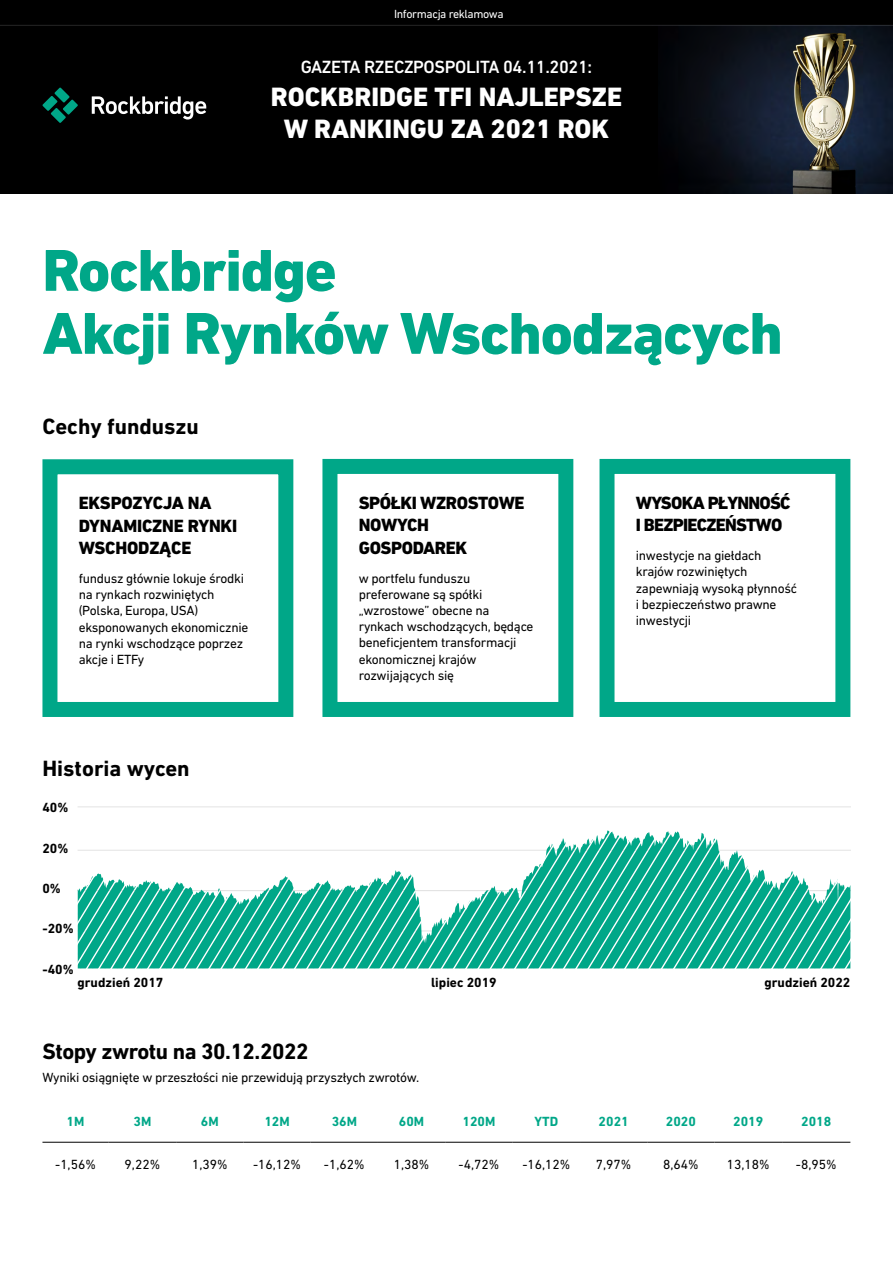
<style>
.page{position:relative;width:893px;height:1263px;background:#fff}
.page>*{position:absolute;margin:0;border:0;box-sizing:border-box;transform-origin:0 0}
.t1{font:800 60px/63px "DIN Next LT Pro";letter-spacing:-.02em;color:#00a788}
.t2{font:800 27px/32.4px "DIN Next LT Pro";color:#fff;text-align:center}
.t3{font:700 22.5px "DIN Next LT Pro";color:#000}
.t4{font:700 22.5px "DIN Next LT Pro";letter-spacing:-.02em;color:#000}
.t5{font:800 18px/22.5px "DIN Next LT Pro";letter-spacing:-.02em;color:#000}
.t6{font:500 18px "DIN Next LT Pro";letter-spacing:-.02em;color:#fff}
.t7{font:800 18px/22.5px "DIN Next LT Pro";letter-spacing:-.04em;color:#000}
.t8{font:13.5px/16.2px "DIN Next LT Pro";letter-spacing:-.02em;color:#000}
.t9{font:700 13.5px "DIN Next LT Pro";color:#000}
.t10{font:700 13.5px "DIN Next LT Pro";color:#00a788}
.t11{font:12px "DIN Next LT Pro";letter-spacing:-.03em;color:#fff}
</style>
<div class="page">
<div style="left:0;top:0;width:893px;height:26px;background:#000"></div>
<img style="left:658px;top:26px;width:235px;height:167px">
<div style="left:0;top:26px;width:658px;height:167px;background:#000"></div>
<svg style="left:42px;top:87px;width:36px;height:36px"></svg>
<svg style="left:92px;top:96px;width:114px;height:24px"></svg>
<hr style="left:0;top:25px;width:893px;height:1px;background:#fff">
<div style="left:42px;top:459px;width:251px;height:258px;border:15px solid #00a788"></div>
<div style="left:599px;top:459px;width:251px;height:258px;border:15px solid #00a788"></div>
<div style="left:322px;top:459px;width:251px;height:258px;border:15px solid #00a788"></div>
<hr style="left:78px;top:806px;width:772px;height:1px;background:#e3e3e3">
<svg style="left:78px;top:830px;width:772px;height:138px"></svg>
<svg style="left:808px;top:928px;width:2px;height:23px"></svg>
<hr style="left:42px;top:1142px;width:67px;height:1px;background:#000">
<hr style="left:109px;top:1142px;width:67px;height:1px;background:#000">
<hr style="left:176px;top:1142px;width:67px;height:1px;background:#000">
<hr style="left:243px;top:1142px;width:68px;height:1px;background:#000">
<hr style="left:311px;top:1142px;width:67px;height:1px;background:#000">
<hr style="left:378px;top:1142px;width:67px;height:1px;background:#000">
<hr style="left:445px;top:1142px;width:68px;height:1px;background:#000">
<hr style="left:513px;top:1142px;width:67px;height:1px;background:#000">
<hr style="left:580px;top:1142px;width:67px;height:1px;background:#000">
<hr style="left:647px;top:1142px;width:67px;height:1px;background:#000">
<hr style="left:714px;top:1142px;width:68px;height:1px;background:#000">
<hr style="left:782px;top:1142px;width:68px;height:1px;background:#000">
<p class="t11" style="left:394px;top:7px;width:111px">Informacja reklamowa</p>
<h3 class="t6" style="left:301px;top:57px;width:293px">GAZETA RZECZPOSPOLITA 04.11.2021:</h3>
<h2 class="t2" style="left:271px;top:80px;width:353px">ROCKBRIDGE TFI NAJLEPSZE<br>W RANKINGU ZA 2021 ROK</h2>
<h1 class="t1" style="left:42px;top:239px;width:742px">Rockbridge<br>Akcji Rynków Wschodzących</h1>
<h3 class="t3" style="left:42px;top:413px;width:158px">Cechy funduszu</h3>
<h3 class="t5" style="left:79px;top:492px;width:160px">EKSPOZYCJA NA<br>DYNAMICZNE RYNKI<br>WSCHODZĄCE</h3>
<p class="t8" style="left:79px;top:570px;width:171px">fundusz głównie lokuje środki na rynkach rozwiniętych (Polska, Europa, USA) eksponowanych ekonomicznie na rynki wschodzące poprzez akcje i ETFy</p>
<h3 class="t3" style="left:42px;top:755px;width:149px">Historia wycen</h3>
<p class="t9" style="left:42px;top:800px;width:28px">40%</p>
<p class="t9" style="left:42px;top:840px;width:28px">20%</p>
<p class="t9" style="left:42px;top:880px;width:20px">0%</p>
<p class="t9" style="left:42px;top:921px;width:33px">-20%</p>
<p class="t9" style="left:42px;top:961px;width:33px">-40%</p>
<h3 class="t5" style="left:359px;top:491px;width:167px">SPÓŁKI WZROSTOWE<br>NOWYCH<br>GOSPODAREK</h3>
<p class="t8" style="left:359px;top:570px;width:176px">w portfelu funduszu preferowane są spółki „wzrostowe” obecne na rynkach wschodzących, będące beneficjentem transformacji ekonomicznej krajów rozwijających się</p>
<h3 class="t7" style="left:636px;top:491px;width:156px">WYSOKA PŁYNNOŚĆ<br>I BEZPIECZEŃSTWO</h3>
<p class="t8" style="left:636px;top:547px;width:163px">inwestycje na giełdach krajów rozwiniętych zapewniają wysoką płynność i bezpieczeństwo prawne inwestycji</p>
<p class="t9" style="left:78px;top:975px;width:87px">grudzień 2017</p>
<p class="t9" style="left:431px;top:975px;width:67px">lipiec 2019</p>
<p class="t9" style="left:764px;top:975px;width:87px">grudzień 2022</p>
<h3 class="t4" style="left:42px;top:1038px;width:268px">Stopy zwrotu na 30.12.2022</h3>
<p class="t8" style="left:42px;top:1069px;width:378px">Wyniki osiągnięte w przeszłości nie przewidują przyszłych zwrotów.</p>
<p class="t10" style="left:67px;top:1113px;width:19px">1M</p>
<p class="t10" style="left:134px;top:1113px;width:19px">3M</p>
<p class="t10" style="left:201px;top:1113px;width:19px">6M</p>
<p class="t10" style="left:264px;top:1113px;width:27px">12M</p>
<p class="t10" style="left:332px;top:1113px;width:27px">36M</p>
<p class="t10" style="left:399px;top:1113px;width:27px">60M</p>
<p class="t10" style="left:463px;top:1113px;width:34px">120M</p>
<p class="t10" style="left:535px;top:1113px;width:25px">YTD</p>
<p class="t10" style="left:599px;top:1113px;width:32px">2021</p>
<p class="t10" style="left:666px;top:1113px;width:32px">2020</p>
<p class="t10" style="left:733px;top:1113px;width:32px">2019</p>
<p class="t10" style="left:801px;top:1113px;width:32px">2018</p>
<p class="t8" style="left:55px;top:1156px;width:42px">-1,56%</p>
<p class="t8" style="left:125px;top:1156px;width:37px">9,22%</p>
<p class="t8" style="left:192px;top:1156px;width:37px">1,39%</p>
<p class="t8" style="left:253px;top:1156px;width:50px">-16,12%</p>
<p class="t8" style="left:324px;top:1156px;width:42px">-1,62%</p>
<p class="t8" style="left:394px;top:1156px;width:37px">1,38%</p>
<p class="t8" style="left:459px;top:1156px;width:42px">-4,72%</p>
<p class="t8" style="left:522px;top:1156px;width:50px">-16,12%</p>
<p class="t8" style="left:596px;top:1156px;width:37px">7,97%</p>
<p class="t8" style="left:663px;top:1156px;width:37px">8,64%</p>
<p class="t8" style="left:727px;top:1156px;width:44px">13,18%</p>
<p class="t8" style="left:796px;top:1156px;width:42px">-8,95%</p>
</div>
